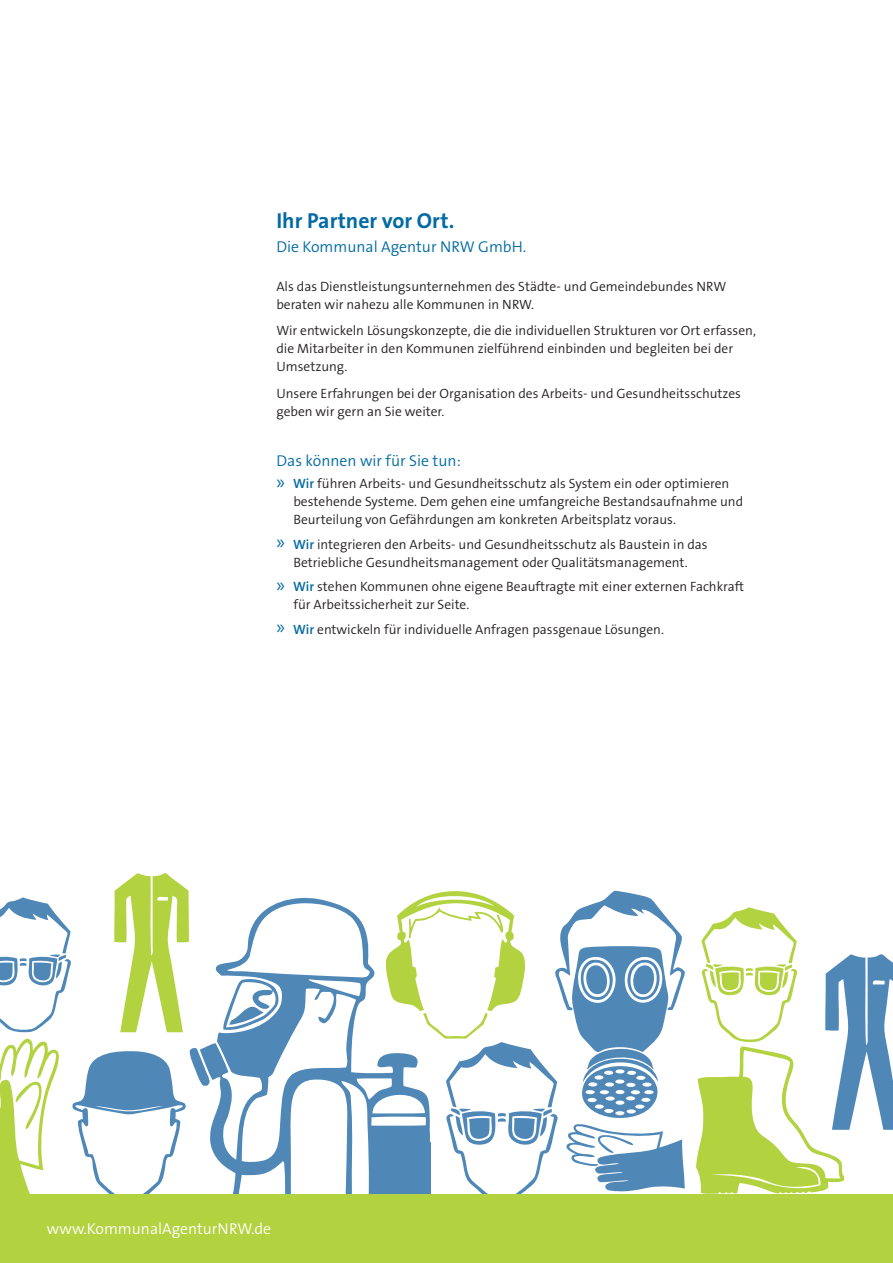
<style>
.page{position:relative;width:893px;height:1263px;background:#fff}
.page>*{position:absolute;margin:0;border:0;box-sizing:border-box;transform-origin:0 0}
.t1{font:700 21.75px "The Sans B7";color:#036ba2}
.t2{font:300 15.75px "The Sans B4";color:#036ba2}
.t3{font:300 15.75px "The Sans B4";color:#fff}
.t4{font:300 13.5px/18px "The Sans B4";color:#231f20}
.s1{font-family:"Myriad Pro";font-weight:400;font-size:20.25px;color:#036ba2}
.s2{font-family:"The Sans B6";font-weight:600;color:#036ba2}
</style>
<div class="page">
<svg style="left:696px;top:907px;width:197px;height:287px"></svg>
<svg style="left:425px;top:891px;width:260px;height:303px"></svg>
<svg style="left:0;top:873px;width:200px;height:321px"></svg>
<svg style="left:200px;top:897px;width:232px;height:297px"></svg>
<div style="left:369px;top:1142px;width:61px;height:58px;background:#4f88b7"></div>
<div style="left:0;top:1194px;width:893px;height:69px;background:#b2d23f"></div>
<h1 class="t1" style="left:276px;top:207px;width:180px">Ihr Partner vor Ort.</h1>
<p class="t2" style="left:276px;top:237px;width:251px">Die Kommunal Agentur NRW GmbH.</p>
<p class="t4" style="left:276px;top:277px;width:451px">Als das Dienstleistungsunternehmen des Städte- und Gemeindebundes NRW beraten wir nahezu alle Kommunen in NRW.</p>
<p class="t4" style="left:276px;top:322px;width:481px">Wir entwickeln Lösungskonzepte, die die individuellen Strukturen vor Ort erfassen, die Mitarbeiter in den Kommunen zielführend einbinden und begleiten bei der<br>Umsetzung.</p>
<p class="t4" style="left:276px;top:384px;width:466px">Unsere Erfahrungen bei der Organisation des Arbeits- und Gesundheitsschutzes geben wir gern an Sie weiter.</p>
<p class="t2" style="left:276px;top:451px;width:186px">Das können wir für Sie tun:</p>
<p class="t4" style="left:293px;top:475px;width:451px;text-indent:-17px"><span class="s1">»</span> <span class="s2">Wir</span> führen Arbeits- und Gesundheitsschutz als System ein oder optimieren bestehende Systeme. Dem gehen eine umfangreiche Bestandsaufnahme und<br>Beurteilung von Gefährdungen am konkreten Arbeitsplatz voraus.</p>
<p class="t4" style="left:276px;top:535px;width:433px;text-align:center"><span class="s1">»</span> <span class="s2">Wir</span> integrieren den Arbeits- und Gesundheitsschutz als Baustein in das<br>Betriebliche Gesundheitsmanagement oder Qualitätsmanagement.</p>
<p class="t4" style="left:293px;top:578px;width:452px;text-indent:-17px"><span class="s1">»</span> <span class="s2">Wir</span> stehen Kommunen ohne eigene Beauftragte mit einer externen Fachkraft für Arbeitssicherheit zur Seite.</p>
<p class="t4" style="left:276px;top:620px;width:389px"><span class="s1">»</span> <span class="s2">Wir</span> entwickeln für individuelle Anfragen passgenaue Lösungen.</p>
<p class="t3" style="left:47px;top:1219px;width:226px">www.KommunalAgenturNRW.de</p>
</div>
